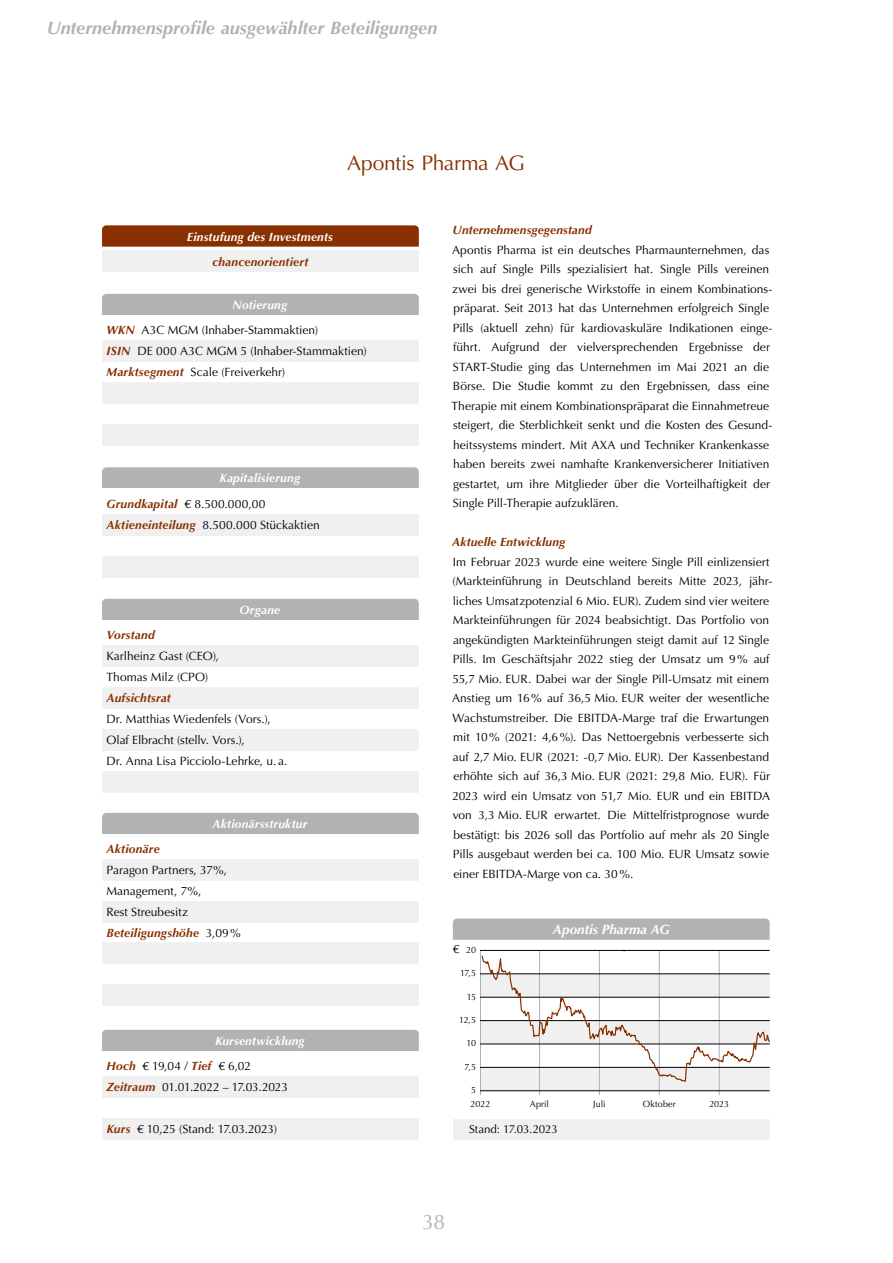
<style>
.page{position:relative;width:893px;height:1263px;background:#fff}
.page>*{position:absolute;margin:0;border:0;box-sizing:border-box;transform-origin:0 0}
.t1{font:21px "Optima LT Std";letter-spacing:-.015em;color:#893000}
.t2{font:21px "Optima LT Std";color:#b1b2b3}
.t3{font:italic 700 18px "Optima LT Std";color:#b1b2b3}
.t4{font:italic 700 13.5px "Optima LT Std";letter-spacing:-.005em;color:#fff}
.t5{font:12px/19.5px "Optima LT Std";letter-spacing:-.005em;color:#000}
.t6{font:italic 700 12px/25.3px "Optima LT Std";letter-spacing:.015em;color:#fff}
.t7{font:italic 700 12px "Optima LT Std";letter-spacing:.015em;color:#893000}
.t8{font:11.55px "Optima LT Std";letter-spacing:-.01em;color:#000}
.t9{font:9px "Optima LT Std";letter-spacing:-.005em;color:#000}
.t10{font:9px "Optima LT Std";letter-spacing:.02em;color:#000}
.s1{font-weight:700;font-style:italic;color:#fff}
.s2{font-weight:700;font-style:italic;color:#893000}
.s3{color:#893000}
.s4{font-weight:400;font-style:normal;color:#000}
</style>
<div class="page">
<svg style="left:102px;top:225px;width:317px;height:22px;background:#8d3708"></svg>
<div style="left:102px;top:251px;width:317px;height:21px;background:#f0f0f0"></div>
<div style="left:102px;top:294px;width:317px;height:30px;background:#b1b2b3;border-radius:4px"></div>
<div style="left:102px;top:315px;width:317px;height:126px;background:#fff"></div>
<div style="left:102px;top:341px;width:317px;height:21px;background:#f0f0f0"></div>
<div style="left:102px;top:383px;width:317px;height:21px;background:#f0f0f0"></div>
<div style="left:102px;top:425px;width:317px;height:21px;background:#f0f0f0"></div>
<div style="left:102px;top:467px;width:317px;height:30px;background:#b1b2b3;border-radius:4px"></div>
<div style="left:102px;top:489px;width:317px;height:83px;background:#fff"></div>
<div style="left:102px;top:514px;width:317px;height:21px;background:#f0f0f0"></div>
<div style="left:102px;top:556px;width:317px;height:21px;background:#f0f0f0"></div>
<div style="left:102px;top:1030px;width:317px;height:29px;background:#b1b2b3;border-radius:4px"></div>
<div style="left:102px;top:1051px;width:317px;height:86px;background:#fff"></div>
<div style="left:102px;top:1077px;width:317px;height:21px;background:#f0f0f0"></div>
<div style="left:102px;top:1119px;width:317px;height:21px;background:#f0f0f0"></div>
<div style="left:102px;top:813px;width:317px;height:38px;background:#b1b2b3;border-radius:4px"></div>
<div style="left:102px;top:834px;width:317px;height:44px;background:#fff"></div>
<div style="left:102px;top:942px;width:317px;height:21px;background:#f0f0f0"></div>
<div style="left:102px;top:984px;width:317px;height:21px;background:#f0f0f0"></div>
<div style="left:102px;top:860px;width:317px;height:21px;background:#f0f0f0"></div>
<div style="left:102px;top:902px;width:317px;height:21px;background:#f0f0f0"></div>
<div style="left:102px;top:599px;width:317px;height:29px;background:#b1b2b3;border-radius:4px"></div>
<div style="left:102px;top:620px;width:317px;height:38px;background:#fff"></div>
<div style="left:102px;top:646px;width:317px;height:21px;background:#f0f0f0"></div>
<div style="left:102px;top:688px;width:317px;height:21px;background:#f0f0f0"></div>
<div style="left:102px;top:730px;width:317px;height:21px;background:#f0f0f0"></div>
<div style="left:102px;top:772px;width:317px;height:21px;background:#f0f0f0"></div>
<div style="left:480px;top:1067px;width:290px;height:24px;background:#f0f0f0"></div>
<hr style="left:480px;top:950px;width:1px;height:145px;background:#b1b2b3">
<hr style="left:539px;top:950px;width:1px;height:145px;background:#b1b2b3">
<hr style="left:599px;top:950px;width:1px;height:145px;background:#b1b2b3">
<hr style="left:659px;top:950px;width:1px;height:145px;background:#b1b2b3">
<hr style="left:719px;top:950px;width:1px;height:145px;background:#b1b2b3">
<div style="left:453px;top:1119px;width:317px;height:21px;background:#f0f0f0"></div>
<hr style="left:480px;top:1090px;width:290px;height:1px;background:#000">
<svg style="left:453px;top:918px;width:317px;height:22px;background:#b3b4b5"></svg>
<svg style="left:480px;top:949px;width:290px;height:133px"></svg>
<h2 class="t3" style="left:47px;top:18px;width:392px">Unternehmensprofile ausgewählter Beteiligungen</h2>
<h1 class="t1" style="left:347px;top:151px;width:179px">Apontis Pharma AG</h1>
<p class="t6" style="left:187px;top:224px;width:147px">Einstufung des Investments</p>
<p class="t7" style="left:212px;top:255px;width:98px">chancenorientiert</p>
<p class="t5" style="left:107px;top:292px;width:213px;line-height:25.3px;text-indent:126px"><span class="s1">Notierung<br></span><span class="s2">WKN</span> A3C MGM (Inhaber-Stammaktien)</p>
<p class="t5" style="left:107px;top:341px;width:262px;line-height:21px"><span class="s2">ISIN</span> DE 000 A3C MGM 5 (Inhaber-Stammaktien)<br><span class="s2">Marktsegment</span> Scale (Freiverkehr)</p>
<p class="t6" style="left:107px;top:466px;width:195px;text-indent:113px">Kapitalisierung<br><span class="s3">Grundkapital</span> <span class="s4">€ 8.500.000,00</span></p>
<p class="t5" style="left:107px;top:515px;width:215px"><span class="s2">Aktieneinteilung</span> 8.500.000 Stückaktien</p>
<p class="t6" style="left:240px;top:597px;width:42px">Organe</p>
<p class="t7" style="left:107px;top:628px;width:50px">Vorstand</p>
<p class="t5" style="left:107px;top:646px;width:114px;line-height:21px">Karlheinz Gast (CEO),<br>Thomas Milz (CPO)</p>
<p class="t7" style="left:107px;top:691px;width:66px">Aufsichtsrat</p>
<p class="t5" style="left:107px;top:709px;width:182px;line-height:21px">Dr. Matthias Wiedenfels (Vors.),<br>Olaf Elbracht (stellv. Vors.),<br>Dr. Anna Lisa Picciolo-Lehrke, u.a.</p>
<p class="t6" style="left:212px;top:811px;width:96px">Aktionärsstruktur</p>
<p class="t7" style="left:107px;top:842px;width:55px">Aktionäre</p>
<p class="t5" style="left:107px;top:860px;width:136px;line-height:21px">Paragon Partners, 37%,<br>Management, 7%,<br>Rest Streubesitz<br><span class="s2">Beteiligungshöhe</span> 3,09%</p>
<p class="t6" style="left:107px;top:1028px;width:200px;text-indent:108px">Kursentwicklung<br><span class="s3">Hoch</span> <span class="s4">€ 19,04 /</span> <span class="s3">Tief</span> <span class="s4">€ 6,02</span></p>
<p class="t5" style="left:107px;top:1078px;width:183px"><span class="s2">Zeitraum</span> 01.01.2022 – 17.03.2023</p>
<p class="t5" style="left:107px;top:1120px;width:172px"><span class="s2">Kurs</span> € 10,25 (Stand: 17.03.2023)</p>
<p class="t7" style="left:453px;top:223px;width:141px">Unternehmensgegenstand</p>
<p class="t5" style="left:452px;top:240px;width:321px">Apontis Pharma ist ein deutsches Pharmaunternehmen, das sich auf Single Pills spezialisiert hat. Single Pills vereinen zwei bis drei generische Wirkstoffe in einem Kombinations&shy;präparat. Seit 2013 hat das Unternehmen erfolgreich Single Pills (aktuell zehn) für kardiovaskuläre Indikationen einge&shy;führt. Aufgrund der vielversprechenden Ergebnisse der START-Studie ging das Unternehmen im Mai 2021 an die Börse. Die Studie kommt zu den Ergebnissen, dass eine Therapie mit einem Kombinationspräparat die Einnahmetreue steigert, die Sterblichkeit senkt und die Kosten des Gesund&shy;heitssystems mindert. Mit AXA und Techniker Krankenkasse haben bereits zwei namhafte Krankenversicherer Initiativen gestartet, um ihre Mitglieder über die Vorteilhaftigkeit der Single Pill-Therapie aufzuklären.</p>
<p class="t7" style="left:452px;top:535px;width:115px">Aktuelle Entwicklung</p>
<p class="t5" style="left:452px;top:552px;width:322px">Im Februar 2023 wurde eine weitere Single Pill einlizensiert (Markteinführung in Deutschland bereits Mitte 2023, jähr&shy;liches Umsatzpotenzial 6 Mio. EUR). Zudem sind vier weitere Markteinführungen für 2024 beabsichtigt. Das Portfolio von angekündigten Markteinführungen steigt damit auf 12 Single Pills. Im Geschäftsjahr 2022 stieg der Umsatz um 9% auf 55,7 Mio. EUR. Dabei war der Single Pill-Umsatz mit einem Anstieg um 16% auf 36,5 Mio. EUR weiter der wesentliche Wachstumstreiber. Die EBITDA-Marge traf die Erwartungen mit 10% (2021: 4,6%). Das Nettoergebnis verbesserte sich auf 2,7 Mio. EUR (2021: -0,7 Mio. EUR). Der Kassenbestand erhöhte sich auf 36,3 Mio. EUR (2021: 29,8 Mio. EUR). Für 2023 wird ein Umsatz von 51,7 Mio. EUR und ein EBITDA von 3,3 Mio. EUR erwartet. Die Mittelfristprognose wurde bestätigt: bis 2026 soll das Portfolio auf mehr als 20 Single Pills ausgebaut werden bei ca. 100 Mio. EUR Umsatz sowie einer EBITDA-Marge von ca. 30%.</p>
<p class="t5" style="left:453px;top:939px;width:8px">€</p>
<p class="t9" style="left:466px;top:944px;width:11px">20</p>
<p class="t9" style="left:460px;top:968px;width:17px">17,5</p>
<p class="t9" style="left:459px;top:1015px;width:19px">12,5</p>
<p class="t9" style="left:465px;top:1061px;width:13px">7,5</p>
<p class="t9" style="left:467px;top:991px;width:11px">15</p>
<p class="t9" style="left:467px;top:1038px;width:11px">10</p>
<p class="t9" style="left:471px;top:1085px;width:7px">5</p>
<p class="t4" style="left:553px;top:921px;width:118px">Apontis Pharma AG</p>
<p class="t9" style="left:471px;top:1098px;width:21px">2022</p>
<p class="t9" style="left:530px;top:1098px;width:21px">April</p>
<p class="t9" style="left:593px;top:1098px;width:14px">Juli</p>
<p class="t10" style="left:643px;top:1098px;width:35px">Oktober</p>
<p class="t9" style="left:709px;top:1098px;width:21px">2023</p>
<p class="t8" style="left:469px;top:1122px;width:90px">Stand: 17.03.2023</p>
<h1 class="t2" style="left:422px;top:1210px;width:24px">38</h1>
</div>
